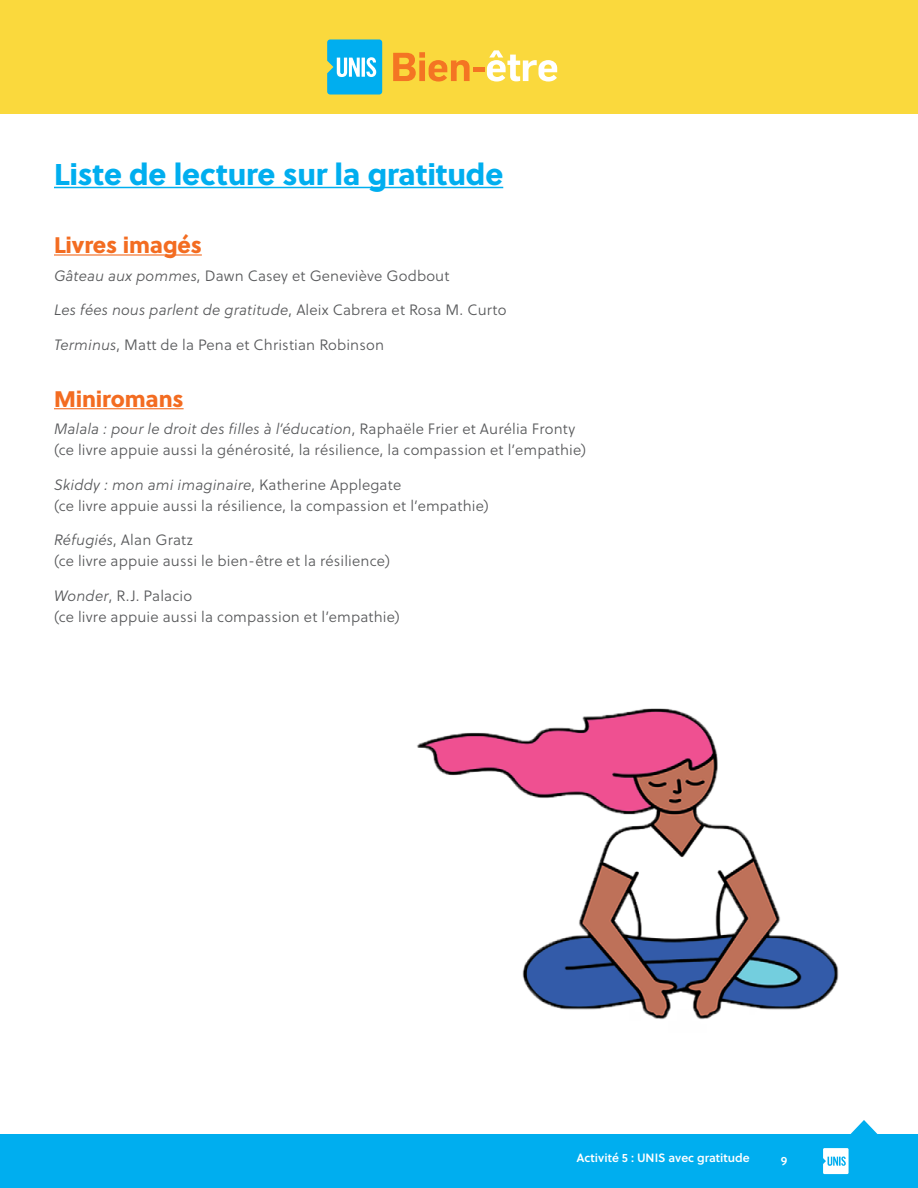
<style>
.page{position:relative;width:918px;height:1188px;background:#fff}
.page>*{position:absolute;margin:0;border:0;box-sizing:border-box;transform-origin:0 0}
.t1{font:30px "Soleil Xb";letter-spacing:-.005em;color:#00aeef}
.t2{font:22.5px "Soleil Xb";letter-spacing:-.005em;color:#f36c21}
.t3{font:15px/21px "Soleil Lt";letter-spacing:.01em;color:#58595b}
.t4{font:italic 15px "Soleil Lt";letter-spacing:.01em;color:#58595b}
.t5{font:12px "Soleil Sb";color:#fff}
.s1{font-style:italic}
.s2{font-style:normal}
</style>
<div class="page">
<div style="left:0;top:1134px;width:918px;height:54px;background:#00aeef"></div>
<div style="left:0;top:0;width:918px;height:114px;background:#fad93d"></div>
<svg style="left:850px;top:1120px;width:28px;height:14px"></svg>
<svg style="left:823px;top:1148px;width:26px;height:26px"></svg>
<svg style="left:327px;top:39px;width:55px;height:56px;background:#2ebbeb"></svg>
<svg style="left:393px;top:52px;width:77px;height:30px"></svg>
<div style="left:473px;top:67px;width:11px;height:5px;background:#f47523"></div>
<svg style="left:487px;top:50px;width:70px;height:32px"></svg>
<img style="left:417px;top:708px;width:422px;height:312px">
<hr style="left:54px;top:187px;width:449px;height:1px;background:#00aeef">
<hr style="left:54px;top:254px;width:148px;height:2px;background:#f36c21">
<hr style="left:54px;top:408px;width:130px;height:1px;background:#f36c21">
<h1 class="t1" style="left:54px;top:150px;width:451px">Liste de lecture sur la gratitude</h1>
<h2 class="t2" style="left:54px;top:227px;width:149px">Livres imagés</h2>
<p class="t3" style="left:54px;top:265px;width:397px"><span class="s1">Gâteau aux pommes</span>, Dawn Casey et Geneviève Godbout</p>
<p class="t4" style="left:54px;top:299px;width:454px">Les fées nous parlent de gratitude<span class="s2">, Aleix Cabrera et Rosa M. Curto</span></p>
<p class="t3" style="left:54px;top:334px;width:332px"><span class="s1">Terminus</span>, Matt de la Pena et Christian Robinson</p>
<h2 class="t2" style="left:54px;top:381px;width:131px">Miniromans</h2>
<p class="t3" style="left:54px;top:418px;width:534px"><span class="s1">Malala : pour le droit des filles à l’éducation</span>, Raphaële Frier et Aurélia Fronty (ce livre appuie aussi la générosité, la résilience, la compassion et l’empathie)</p>
<p class="t3" style="left:54px;top:474px;width:436px"><span class="s1">Skiddy : mon ami imaginaire</span>, Katherine Applegate<br>(ce livre appuie aussi la résilience, la compassion et l’empathie)</p>
<p class="t3" style="left:54px;top:529px;width:337px"><span class="s1">Réfugiés</span>, Alan Gratz<br>(ce livre appuie aussi le bien-être et la résilience)</p>
<p class="t3" style="left:54px;top:585px;width:347px"><span class="s1">Wonder</span>, R.J. Palacio<br>(ce livre appuie aussi la compassion et l’empathie)</p>
<p class="t5" style="left:576px;top:1149px;width:175px">Activité 5 : UNIS avec gratitude</p>
<p class="t5" style="left:781px;top:1151px;width:8px">9</p>
</div>
